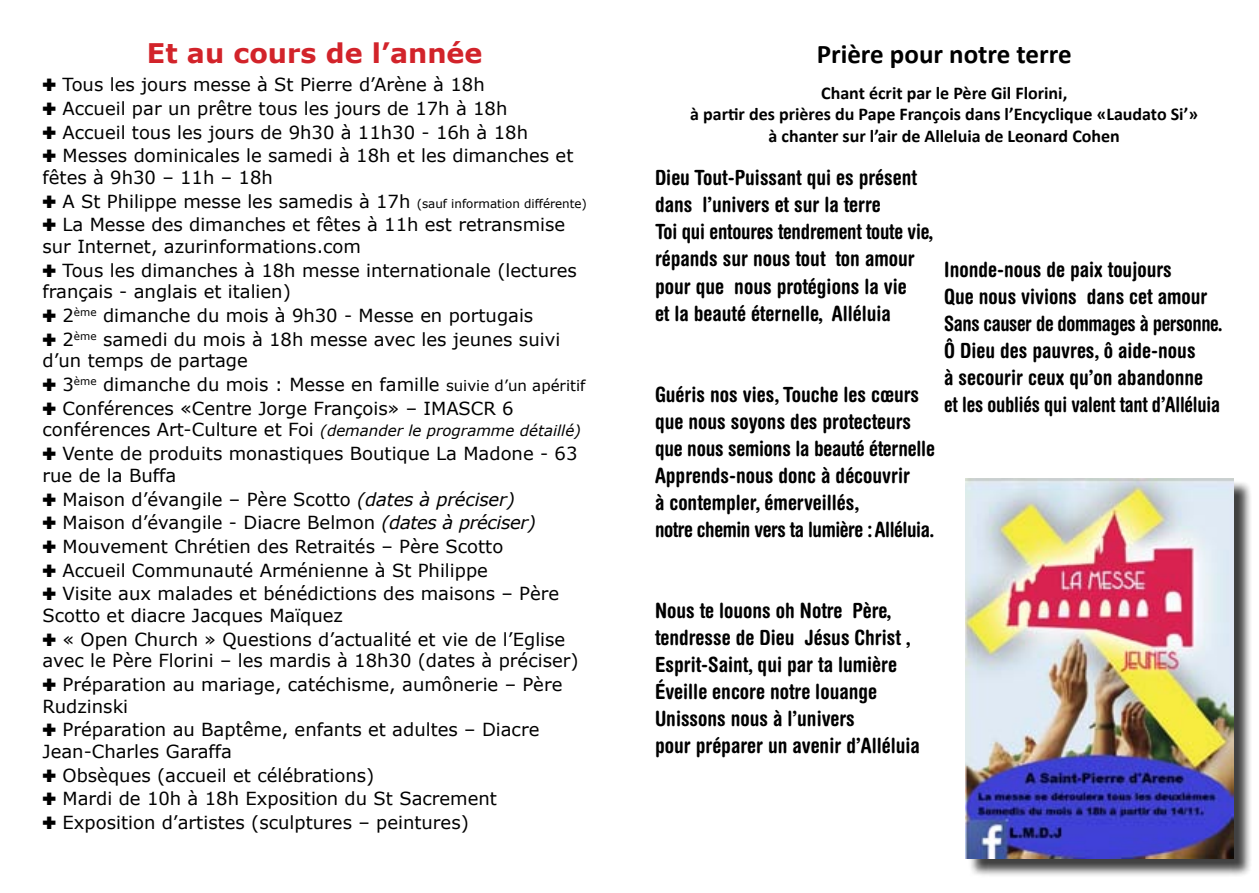
<style>
.page{position:relative;width:1259px;height:893px;background:#fff}
.page>*{position:absolute;margin:0;border:0;box-sizing:border-box;transform-origin:0 0}
.t1{font:700 27px "Calibri";color:#000}
.t2{font:700 27px "Verdana";color:#d2232a}
.t3{font:700 condensed 21px/27px "Helvetica Rounded LT Std";color:#000}
.t4{font:18px/23.7px "Verdana";color:#000}
.t5{font:700 18px/21.6px "Calibri";color:#000;text-align:center}
.t6{font:italic 15px "Verdana";color:#000}
.s1{font-size:12px}
.s2{font-size:15px}
.s3{font-style:normal;font-size:18px}
.s4{font-style:italic}
</style>
<div class="page">
<div style="left:968px;top:481px;width:283px;height:397px;background:#000;opacity:.75"></div>
<img style="left:965px;top:478px;width:268px;height:381px">
<h1 class="t2" style="left:147px;top:34px;width:337px">Et au cours de l’année</h1>
<p class="t4" style="left:63px;top:73px;width:512px">Tous les jours messe à St Pierre d’Arène à 18h<br>Accueil par un prêtre tous les jours de 17h à 18h Accueil tous les jours de 9h30 à 11h30 - 16h à 18h Messes dominicales le samedi à 18h et les dimanches et</p>
<p class="t4" style="left:62px;top:165px;width:526px;text-indent:-20px">fêtes à 9h30 – 11h – 18h<br>A St Philippe messe les samedis à 17h <span class="s1">(sauf information différente)<br></span>La Messe des dimanches et fêtes à 11h est retransmise</p>
<p class="t4" style="left:63px;top:234px;width:516px;text-indent:-20px">sur Internet, azurinformations.com<br>Tous les dimanches à 18h messe internationale (lectures</p>
<p class="t4" style="left:63px;top:280px;width:499px;text-indent:-20px">français - anglais et italien)<br>2<sup>ème</sup> dimanche du mois à 9h30 - Messe en portugais<br>2<sup>ème</sup> samedi du mois à 18h messe avec les jeunes suivi</p>
<p class="t4" style="left:63px;top:349px;width:524px;text-indent:-20px">d’un temps de partage<br>3<sup>ème</sup> dimanche du mois : Messe en famille <span class="s2">suivie d’un apéritif<br></span>Conférences «Centre Jorge François» – IMASCR 6</p>
<p class="t6" style="left:43px;top:421px;width:540px"><span class="s3">conférences Art-Culture et Foi</span> (demander le programme détaillé)</p>
<p class="t4" style="left:43px;top:443px;width:536px;line-height:21.6px;text-indent:20px">Vente de produits monastiques Boutique La Madone - 63 rue de la Buffa</p>
<p class="t4" style="left:63px;top:487px;width:498px">Maison d’évangile – Père Scotto <span class="s4">(dates à préciser)<br></span>Maison d’évangile - Diacre Belmon <span class="s4">(dates à préciser)<br></span>Mouvement Chrétien des Retraités – Père Scotto Accueil Communauté Arménienne à St Philippe<br>Visite aux malades et bénédictions des maisons – Père</p>
<p class="t4" style="left:63px;top:603px;width:504px;text-indent:-20px">Scotto et diacre Jacques Maïquez<br>« Open Church » Questions d’actualité et vie de l’Eglise</p>
<p class="t4" style="left:43px;top:649px;width:537px;text-align:center">avec le Père Florini – les mardis à 18h30 (dates à préciser)<br>Préparation au mariage, catéchisme, aumônerie – Père</p>
<p class="t4" style="left:63px;top:694px;width:478px;text-indent:-20px">Rudzinski<br>Préparation au Baptême, enfants et adultes – Diacre</p>
<p class="t4" style="left:63px;top:739px;width:436px;text-indent:-20px">Jean-Charles Garaffa<br>Obsèques (accueil et célébrations)<br>Mardi de 10h à 18h Exposition du St Sacrement Exposition d’artistes (sculptures – peintures)</p>
<h1 class="t1" style="left:817px;top:37px;width:256px">Prière pour notre terre</h1>
<p class="t5" style="left:690px;top:82px;width:509px">Chant écrit par le Père Gil Florini,<br>à partir des prières du Pape François dans l’Encyclique «Laudato Si’» à chanter sur l’air de Alleluia de Leonard Cohen</p>
<p class="t3" style="left:655px;top:164px;width:280px">Dieu Tout-Puissant qui es présent dans l’univers et sur la terre<br>Toi qui entoures tendrement toute vie, répands sur nous tout ton amour pour que nous protégions la vie<br>et la beauté éternelle, Alléluia</p>
<p class="t3" style="left:655px;top:380px;width:281px">Guéris nos vies, Touche les cœurs que nous soyons des protecteurs que nous semions la beauté éternelle Apprends-nous donc à découvrir<br>à contempler, émerveillés,<br>notre chemin vers ta lumière : Alléluia.</p>
<p class="t3" style="left:944px;top:255px;width:280px">Inonde-nous de paix toujours<br>Que nous vivions dans cet amour Sans causer de dommages à personne.<br>Ô Dieu des pauvres, ô aide-nous<br>à secourir ceux qu’on abandonne<br>et les oubliés qui valent tant d’Alléluia</p>
<p class="t3" style="left:655px;top:596px;width:266px">Nous te louons oh Notre Père, tendresse de Dieu Jésus Christ ,<br>Esprit-Saint, qui par ta lumière<br>Éveille encore notre louange<br>Unissons nous à l’univers<br>pour préparer un avenir d’Alléluia</p>
</div>
